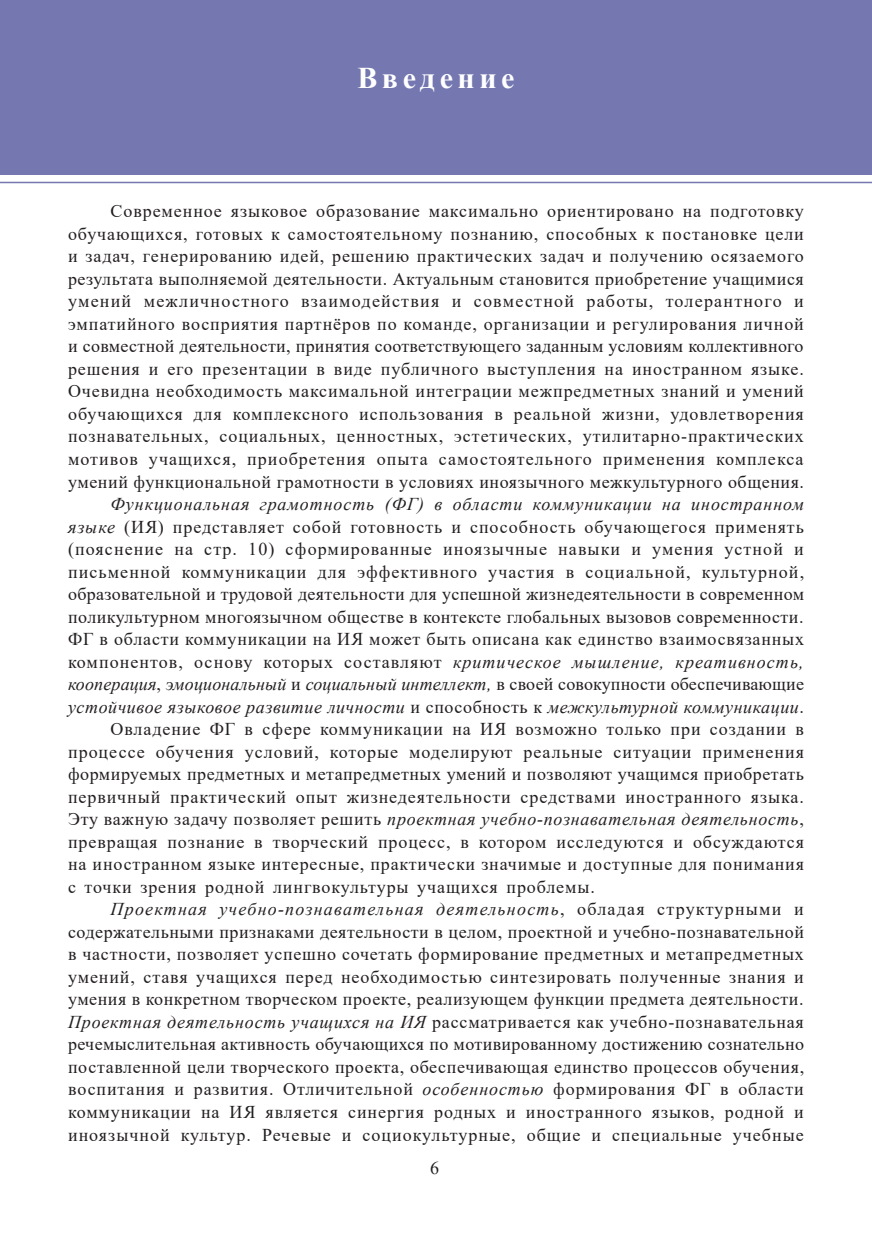
<style>
.page{position:relative;width:872px;height:1234px;background:#fff}
.page>*{position:absolute;margin:0;border:0;box-sizing:border-box;transform-origin:0 0}
.t1{font:700 30px "Times New Roman";letter-spacing:.15em;color:#fff}
.t2{font:18px/22.5px "Times New Roman";letter-spacing:.045em;color:#231f20;text-align:justify}
.t3{font:italic 18px "Times New Roman";letter-spacing:.04em;color:#231f20}
.t4{font:18px "Times New Roman";letter-spacing:.02em;color:#231f20}
.t5{font:italic 18px "Times New Roman";letter-spacing:.01em;color:#231f20}
.t6{font:18px "Times New Roman";letter-spacing:.025em;color:#231f20}
.t7{font:italic 18px "Times New Roman";letter-spacing:.07em;color:#231f20}
.s1{font-style:italic}
.s2{font-style:normal}
</style>
<div class="page">
<div style="left:0;top:0;width:872px;height:174px;background:#7477b0"></div>
<hr style="left:0;top:182px;width:872px;height:1px;background:#7477b0">
<h1 class="t1" style="left:357px;top:57px;width:159px">Введение</h1>
<p class="t2" style="left:68px;top:199px;width:737px;text-indent:43px">Современное языковое образование максимально ориентировано на подготовку обучающихся, готовых к самостоятельному познанию, способных к постановке цели и задач, генерированию идей, решению практических задач и получению осязаемого результата выполняемой деятельности. Актуальным становится приобретение учащимися умений межличностного взаимодействия и совместной работы, толерантного и эмпатийного восприятия партнёров по команде, организации и регулирования личной и совместной деятельности, принятия соответствующего заданным условиям коллективного решения и его презентации в виде публичного выступления на иностранном языке.<br>Очевидна необходимость максимальной интеграции межпредметных знаний и умений обучающихся для комплексного использования в реальной жизни, удовлетворения познавательных, социальных, ценностных, эстетических, утилитарно-практических мотивов учащихся, приобретения опыта самостоятельного применения комплекса умений функциональной грамотности в условиях иноязычного межкультурного общения.</p>
<p class="t3" style="left:111px;top:491px;width:695px">Функциональная грамотность (ФГ) в области коммуникации на иностранном</p>
<p class="t2" style="left:68px;top:514px;width:737px"><span class="s1">языке</span> (ИЯ) представляет собой готовность и способность обучающегося применять</p>
<p class="t2" style="left:68px;top:537px;width:737px">(пояснение на стр. 10) сформированные иноязычные навыки и умения устной и</p>
<p class="t2" style="left:68px;top:559px;width:737px">письменной коммуникации для эффективного участия в социальной, культурной,</p>
<p class="t4" style="left:68px;top:581px;width:737px">образовательной и трудовой деятельности для успешной жизнедеятельности в современном</p>
<p class="t6" style="left:68px;top:603px;width:737px">поликультурном многоязычном обществе в контексте глобальных вызовов современности.</p>
<p class="t2" style="left:68px;top:627px;width:737px">ФГ в области коммуникации на ИЯ может быть описана как единство взаимосвязанных</p>
<p class="t2" style="left:68px;top:649px;width:737px">компонентов, основу которых составляют <span class="s1">критическое мышление, креативность,</span></p>
<p class="t5" style="left:68px;top:671px;width:737px">кооперация<span class="s2">,</span> эмоциональный <span class="s2">и</span> социальный интеллект, <span class="s2">в своей совокупности обеспечивающие</span></p>
<p class="t3" style="left:68px;top:694px;width:737px">устойчивое языковое развитие личности <span class="s2">и способность к</span> межкультурной коммуникации<span class="s2">.</span></p>
<p class="t2" style="left:111px;top:717px;width:695px">Овладение ФГ в сфере коммуникации на ИЯ возможно только при создании в</p>
<p class="t2" style="left:68px;top:739px;width:737px">процессе обучения условий, которые моделируют реальные ситуации применения</p>
<p class="t2" style="left:68px;top:762px;width:737px">формируемых предметных и метапредметных умений и позволяют учащимся приобретать</p>
<p class="t2" style="left:68px;top:784px;width:737px">первичный практический опыт жизнедеятельности средствами иностранного языка.</p>
<p class="t3" style="left:68px;top:806px;width:737px"><span class="s2">Эту важную задачу позволяет решить</span> проектная учебно-познавательная деятельность<span class="s2">,</span></p>
<p class="t2" style="left:68px;top:829px;width:737px">превращая познание в творческий процесс, в котором исследуются и обсуждаются</p>
<p class="t2" style="left:68px;top:852px;width:737px">на иностранном языке интересные, практически значимые и доступные для понимания</p>
<p class="t2" style="left:68px;top:874px;width:528px">с точки зрения родной лингвокультуры учащихся проблемы.</p>
<p class="t7" style="left:111px;top:896px;width:694px">Проектная учебно-познавательная деятельность<span class="s2">, обладая структурными и</span></p>
<p class="t2" style="left:68px;top:919px;width:737px">содержательными признаками деятельности в целом, проектной и учебно-познавательной</p>
<p class="t2" style="left:68px;top:942px;width:737px">в частности, позволяет успешно сочетать формирование предметных и метапредметных</p>
<p class="t2" style="left:68px;top:964px;width:737px">умений, ставя учащихся перед необходимостью синтезировать полученные знания и</p>
<p class="t2" style="left:68px;top:987px;width:737px">умения в конкретном творческом проекте, реализующем функции предмета деятельности.</p>
<p class="t2" style="left:68px;top:1009px;width:737px"><span class="s1">Проектная деятельность учащихся на ИЯ</span> рассматривается как учебно-познавательная</p>
<p class="t4" style="left:68px;top:1031px;width:737px">речемыслительная активность обучающихся по мотивированному достижению сознательно</p>
<p class="t2" style="left:68px;top:1054px;width:737px">поставленной цели творческого проекта, обеспечивающая единство процессов обучения,</p>
<p class="t2" style="left:68px;top:1077px;width:737px">воспитания и развития. Отличительной <span class="s1">особенностью</span> формирования ФГ в области</p>
<p class="t2" style="left:68px;top:1099px;width:737px">коммуникации на ИЯ является синергия родных и иностранного языков, родной и</p>
<p class="t2" style="left:68px;top:1122px;width:737px">иноязычной культур. Речевые и социокультурные, общие и специальные учебные</p>
<p class="t2" style="left:430px;top:1155px;width:10px">6</p>
</div>
